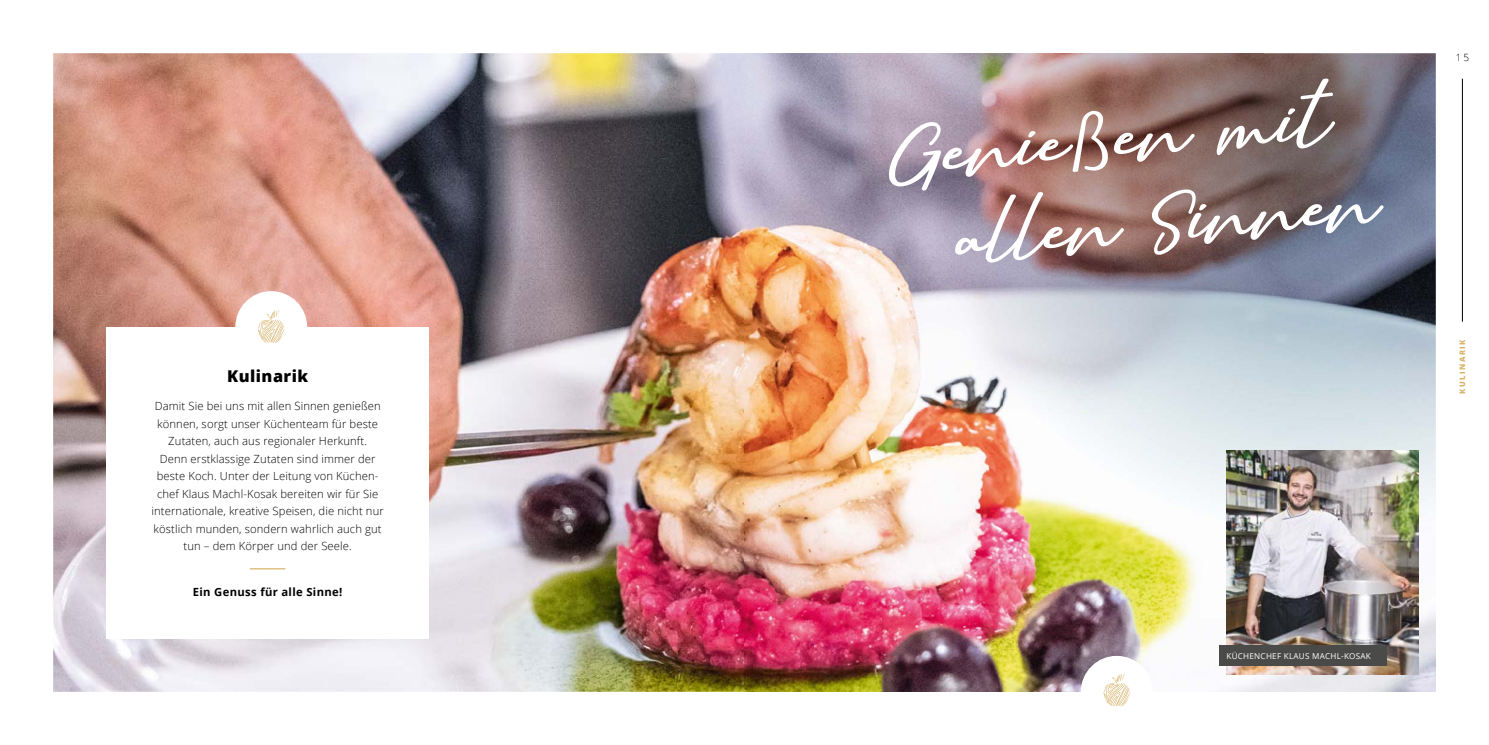
<style>
.page{position:relative;width:1489px;height:745px;background:#fff}
.page>*{position:absolute;margin:0;border:0;box-sizing:border-box;transform-origin:0 0}
.t1{font:106.25px/87.5px "Sallim";color:#fff;text-align:center}
.t2{font:800 16.25px "Open Sans";letter-spacing:.03em;color:#000}
.t3{font:300 11.25px/17.5px "Open Sans";letter-spacing:.01em;color:#000;text-align:center}
.t4{font:700 11.25px "Open Sans";letter-spacing:.03em;color:#000}
.t5{font:300 10px "Open Sans";color:#000}
.t6{font:8.12px "Open Sans";letter-spacing:.03em;color:#fff}
.t7{font:800 7.5px "Open Sans";letter-spacing:.2em;color:#d7b46a}
</style>
<div class="page">
<img style="left:53px;top:53px;width:691px;height:638px">
<img style="left:765px;top:691px;width:626px;height:1px">
<img style="left:744px;top:53px;width:691px;height:638px">
<div style="left:1080px;top:655px;width:72px;height:72px;background:#fff;border-radius:50%"></div>
<hr style="left:1461px;top:79px;width:1px;height:242px;background:#000">
<div style="left:106px;top:327px;width:323px;height:311px;background:#fff"></div>
<div style="left:235px;top:291px;width:72px;height:72px;background:#fff;border-radius:50%"></div>
<svg style="left:258px;top:310px;width:26px;height:32px"></svg>
<img style="left:1226px;top:450px;width:191px;height:223px">
<div style="left:1219px;top:645px;width:168px;height:20px;background:#4a4a49"></div>
<hr style="left:250px;top:568px;width:35px;height:1px;background:#d7b46a">
<svg style="left:1103px;top:673px;width:26px;height:32px"></svg>
<h2 class="t2" style="left:227px;top:363px;width:83px">Kulinarik</h2>
<p class="t3" style="left:151px;top:397px;width:234px">Damit Sie bei uns mit allen Sinnen genießen können, sorgt unser Küchenteam für beste Zutaten, auch aus regionaler Herkunft.<br>Denn erstklassige Zutaten sind immer der beste Koch. Unter der Leitung von Küchen&shy;chef Klaus Machl-Kosak bereiten wir für Sie internationale, kreative Speisen, die nicht nur köstlich munden, sondern wahrlich auch gut tun – dem Körper und der Seele.</p>
<p class="t4" style="left:193px;top:583px;width:151px">Ein Genuss für alle Sinne!</p>
<h1 class="t1" style="left:884px;top:123px;width:488px;rotate:-5deg">Genießen mit allen Sinnen</h1>
<p class="t5" style="left:1455px;top:50px;width:15px">15</p>
<p class="t7" style="left:1456px;top:393px;width:56px;rotate:-90deg">KULINARIK</p>
<p class="t6" style="left:1226px;top:649px;width:146px">KÜCHENCHEF KLAUS MACHL-KOSAK</p>
</div>
